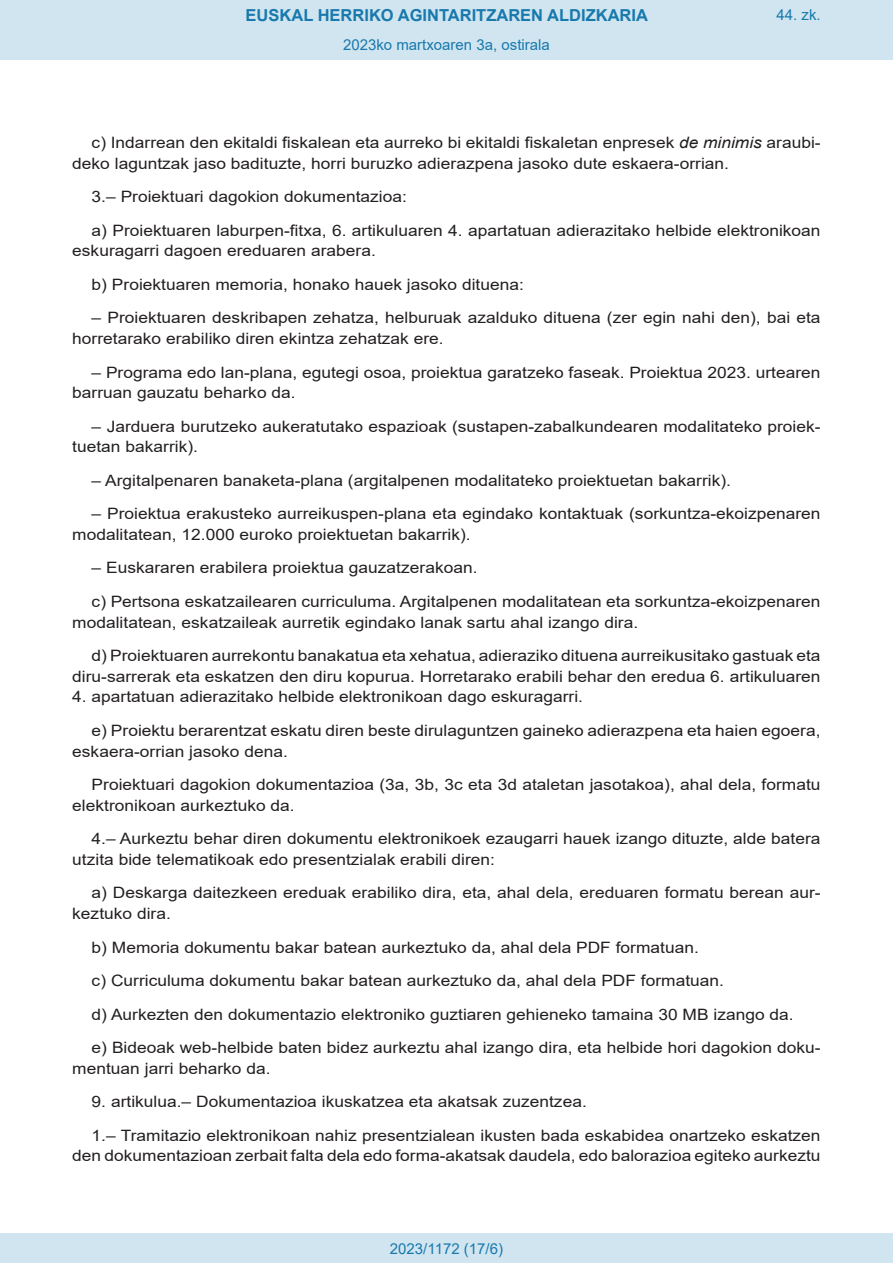
<style>
.page{position:relative;width:893px;height:1263px;background:#fff}
.page>*{position:absolute;margin:0;border:0;box-sizing:border-box;transform-origin:0 0}
.t1{font:700 16.5px "Arial";color:#1879ad}
.BOPVDetalle{font:15.6px/20.7px "Arial";color:#231f20;scale:1.11 1}
.Paginacion_Centro{font:15px "Arial";color:#1879ad}
.s1{font-style:italic}
</style>
<div class="page">
<div style="left:0;top:0;width:893px;height:60px;background:#d0e5f0"></div>
<div style="left:0;top:1233px;width:893px;height:30px;background:#d0e5f0"></div>
<p class="t1" style="left:246px;top:3px;width:404px">EUSKAL HERRIKO AGINTARITZAREN ALDIZKARIA</p>
<p class="Paginacion_Centro" style="left:343px;top:35px;width:208px">2023ko martxoaren 3a, ostirala</p>
<p class="Paginacion_Centro" style="left:776px;top:5px;width:46px">44. zk.</p>
<p class="BOPVDetalle" style="left:72px;top:132px;width:676px;text-indent:19px">c) Indarrean den ekitaldi fiskalean eta aurreko bi ekitaldi fiskaletan enpresek <span class="s1">de minimis</span> araubi&shy;deko laguntzak jaso badituzte, horri buruzko adierazpena jasoko dute eskaera-orrian.</p>
<p class="BOPVDetalle" style="left:92px;top:186px;width:286px">3.– Proiektuari dagokion dokumentazioa:</p>
<p class="BOPVDetalle" style="left:72px;top:220px;width:676px;text-indent:19px">a) Proiektuaren laburpen-fitxa, 6. artikuluaren 4. apartatuan adierazitako helbide elektronikoan eskuragarri dagoen ereduaren arabera.</p>
<p class="BOPVDetalle" style="left:92px;top:274px;width:391px">b) Proiektuaren memoria, honako hauek jasoko dituena:</p>
<p class="BOPVDetalle" style="left:72px;top:307px;width:676px;text-indent:19px">– Proiektuaren deskribapen zehatza, helburuak azalduko dituena (zer egin nahi den), bai eta horretarako erabiliko diren ekintza zehatzak ere.</p>
<p class="BOPVDetalle" style="left:72px;top:362px;width:676px;text-indent:19px">– Programa edo lan-plana, egutegi osoa, proiektua garatzeko faseak. Proiektua 2023. urtearen barruan gauzatu beharko da.</p>
<p class="BOPVDetalle" style="left:72px;top:416px;width:676px;text-indent:19px">– Jarduera burutzeko aukeratutako espazioak (sustapen-zabalkundearen modalitateko proiek&shy;tuetan bakarrik).</p>
<p class="BOPVDetalle" style="left:92px;top:470px;width:577px">– Argitalpenaren banaketa-plana (argitalpenen modalitateko proiektuetan bakarrik).</p>
<p class="BOPVDetalle" style="left:72px;top:503px;width:676px;text-indent:19px">– Proiektua erakusteko aurreikuspen-plana eta egindako kontaktuak (sorkuntza-ekoizpenaren modalitatean, 12.000 euroko proiektuetan bakarrik).</p>
<p class="BOPVDetalle" style="left:92px;top:557px;width:349px">– Euskararen erabilera proiektua gauzatzerakoan.</p>
<p class="BOPVDetalle" style="left:72px;top:591px;width:676px;text-indent:19px">c) Pertsona eskatzailearen curriculuma. Argitalpenen modalitatean eta sorkuntza-ekoizpenaren modalitatean, eskatzaileak aurretik egindako lanak sartu ahal izango dira.</p>
<p class="BOPVDetalle" style="left:72px;top:645px;width:676px;text-align:right">d) Proiektuaren aurrekontu banakatua eta xehatua, adieraziko dituena aurreikusitako gastuak eta diru-sarrerak eta eskatzen den diru kopurua. Horretarako erabili behar den eredua 6. artikuluaren</p>
<p class="BOPVDetalle" style="left:72px;top:686px;width:462px">4. apartatuan adierazitako helbide elektronikoan dago eskuragarri.</p>
<p class="BOPVDetalle" style="left:72px;top:720px;width:676px;text-indent:19px">e) Proiektu berarentzat eskatu diren beste dirulaguntzen gaineko adierazpena eta haien egoera, eskaera-orrian jasoko dena.</p>
<p class="BOPVDetalle" style="left:72px;top:774px;width:676px;text-indent:19px">Proiektuari dagokion dokumentazioa (3a, 3b, 3c eta 3d ataletan jasotakoa), ahal dela, formatu elektronikoan aurkeztuko da.</p>
<p class="BOPVDetalle" style="left:72px;top:828px;width:676px;text-indent:19px">4.– Aurkeztu behar diren dokumentu elektronikoek ezaugarri hauek izango dituzte, alde batera utzita bide telematikoak edo presentzialak erabili diren:</p>
<p class="BOPVDetalle" style="left:72px;top:882px;width:676px;text-indent:19px">a) Deskarga daitezkeen ereduak erabiliko dira, eta, ahal dela, ereduaren formatu berean aur&shy;keztuko dira.</p>
<p class="BOPVDetalle" style="left:92px;top:937px;width:549px">b) Memoria dokumentu bakar batean aurkeztuko da, ahal dela PDF formatuan.</p>
<p class="BOPVDetalle" style="left:92px;top:970px;width:571px">c) Curriculuma dokumentu bakar batean aurkeztuko da, ahal dela PDF formatuan.</p>
<p class="BOPVDetalle" style="left:92px;top:1003px;width:634px">d) Aurkezten den dokumentazio elektroniko guztiaren gehieneko tamaina 30 MB izango da.</p>
<p class="BOPVDetalle" style="left:72px;top:1037px;width:676px;text-indent:19px">e) Bideoak web-helbide baten bidez aurkeztu ahal izango dira, eta helbide hori dagokion doku&shy;mentuan jarri beharko da.</p>
<p class="BOPVDetalle" style="left:92px;top:1091px;width:448px">9. artikulua.– Dokumentazioa ikuskatzea eta akatsak zuzentzea.</p>
<p class="BOPVDetalle" style="left:72px;top:1125px;width:676px;text-align:right">1.– Tramitazio elektronikoan nahiz presentzialean ikusten bada eskabidea onartzeko eskatzen den dokumentazioan zerbait falta dela edo forma-akatsak daudela, edo balorazioa egiteko aurkeztu</p>
<p class="Paginacion_Centro" style="left:390px;top:1238px;width:115px">2023/1172 (17/6)</p>
</div>
